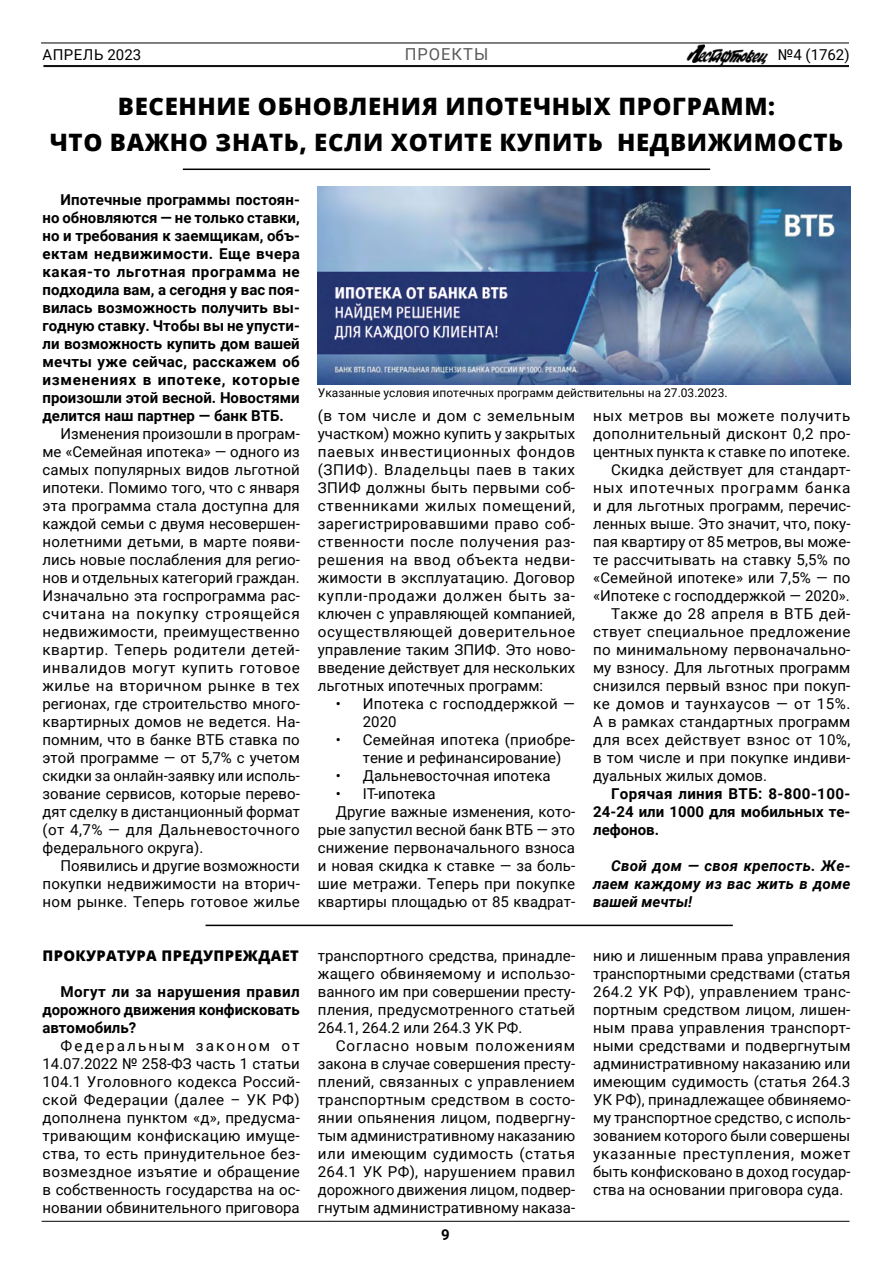
<style>
.page{position:relative;width:893px;height:1263px;background:#fff}
.page>*{position:absolute;margin:0;border:0;box-sizing:border-box;transform-origin:0 0}
.t1{font:800 24px/36px "Open Sans";letter-spacing:.025em;color:#000;text-align:center}
.t2{font:16.5px "Roboto";letter-spacing:.06em;color:#5a5a59}
.t3{font:15px/18px "Roboto";letter-spacing:.005em;color:#000;text-align:justify}
.t4{font:700 15px/18px "Roboto";color:#000;text-align:justify}
.t5{font:15px "Roboto";letter-spacing:.035em;color:#000}
.t6{font:italic 700 15px/18px "Roboto";letter-spacing:.01em;color:#000;text-align:justify}
.t7{font:15px "Roboto";letter-spacing:.025em;color:#000}
.t8{font:15px "Roboto";letter-spacing:.03em;color:#000}
.t9{font:15px "Roboto";letter-spacing:.05em;color:#000}
.t10{font:800 14.7px "Open Sans";letter-spacing:.025em;color:#000}
.t11{font:12px "Roboto";color:#000}
</style>
<div class="page">
<hr style="left:183px;top:169px;width:527px;height:1px;background:#000">
<hr style="left:43px;top:65px;width:806px;height:1px;background:#000">
<hr style="left:43px;top:66px;width:806px;height:1px;background:#000">
<hr style="left:41px;top:43px;width:808px;height:1px;background:#000">
<img style="left:687px;top:44px;width:81px;height:21px">
<hr style="left:42px;top:1221px;width:807px;height:1px;background:#000">
<img style="left:318px;top:187px;width:532px;height:198px">
<hr style="left:206px;top:925px;width:527px;height:1px;background:#000">
<p class="t5" style="left:42px;top:44px;width:100px">АПРЕЛЬ 2023</p>
<p class="t3" style="left:778px;top:45px;width:73px">№4 (1762)</p>
<p class="t2" style="left:405px;top:43px;width:85px">ПРОЕКТЫ</p>
<h1 class="t1" style="left:50px;top:87px;width:795px">ВЕСЕННИЕ ОБНОВЛЕНИЯ ИПОТЕЧНЫХ ПРОГРАММ:<br>ЧТО ВАЖНО ЗНАТЬ, ЕСЛИ ХОТИТЕ КУПИТЬ НЕДВИЖИМОСТЬ</h1>
<p class="t4" style="left:43px;top:190px;width:259px;text-indent:18px">Ипотечные программы постоян&shy;но обновляются — не только ставки, но и требования к заемщикам, объ&shy;ектам недвижимости. Еще вчера какая-то льготная программа не подходила вам, а сегодня у вас поя&shy;вилась возможность получить вы&shy;годную ставку. Чтобы вы не упусти&shy;ли возможность купить дом вашей мечты уже сейчас, расскажем об изменениях в ипотеке, которые произошли этой весной. Новостями делится наш партнер — банк ВТБ.</p>
<p class="t3" style="left:43px;top:424px;width:259px;text-indent:18px">Изменения произошли в програм&shy;ме «Семейная ипотека» — одного из самых популярных видов льготной ипотеки. Помимо того, что с января эта программа стала доступна для каждой семьи с двумя несовершен&shy;нолетними детьми, в марте появи&shy;лись новые послабления для регио&shy;нов и отдельных категорий граждан.<br>Изначально эта госпрограмма рас&shy;считана на покупку строящейся недвижимости, преимущественно квартир. Теперь родители детей&shy;инвалидов могут купить готовое жилье на вторичном рынке в тех регионах, где строительство много&shy;квартирных домов не ведется. На&shy;помним, что в банке ВТБ ставка по этой программе — от 5,7% с учетом скидки за онлайн-заявку или исполь&shy;зование сервисов, которые перево&shy;дят сделку в дистанционный формат (от 4,7% — для Дальневосточного федерального округа).</p>
<p class="t3" style="left:43px;top:856px;width:259px;text-indent:18px">Появились и другие возможности покупки недвижимости на вторич&shy;ном рынке. Теперь готовое жилье</p>
<p class="t10" style="left:43px;top:944px;width:258px">ПРОКУРАТУРА ПРЕДУПРЕЖДАЕТ</p>
<p class="t4" style="left:43px;top:982px;width:259px;text-indent:18px">Могут ли за нарушения правил дорожного движения конфисковать автомобиль?</p>
<p class="t3" style="left:43px;top:1036px;width:259px;text-indent:18px">Федеральным законом от 14.07.2022 № 258-ФЗ часть 1 статьи 104.1 Уголовного кодекса Россий&shy;ской Федерации (далее – УК РФ) дополнена пунктом «д», предусма&shy;тривающим конфискацию имуще&shy;ства, то есть принудительное без&shy;возмездное изъятие и обращение в собственность государства на ос&shy;новании обвинительного приговора</p>
<p class="t11" style="left:318px;top:384px;width:411px">Указанные условия ипотечных программ действительны на 27.03.2023.</p>
<p class="t3" style="left:318px;top:406px;width:259px">(в том числе и дом с земельным участком) можно купить у закрытых паевых инвестиционных фондов (ЗПИФ). Владельцы паев в таких ЗПИФ должны быть первыми соб&shy;ственниками жилых помещений, зарегистрировавшими право соб&shy;ственности после получения раз&shy;решения на ввод объекта недви&shy;жимости в эксплуатацию. Договор купли-продажи должен быть за&shy;ключен с управляющей компанией, осуществляющей доверительное управление таким ЗПИФ. Это ново&shy;введение действует для нескольких льготных ипотечных программ:</p>
<p class="t3" style="left:363px;top:694px;width:214px;text-indent:-27px">• Ипотека с господдержкой —<br>2020</p>
<p class="t3" style="left:363px;top:730px;width:214px;text-indent:-27px">• Семейная ипотека (приобре&shy;тение и рефинансирование)</p>
<p class="t3" style="left:336px;top:766px;width:216px">• Дальневосточная ипотека</p>
<p class="t3" style="left:336px;top:784px;width:101px">• IT-ипотека</p>
<p class="t3" style="left:336px;top:802px;width:241px">Другие важные изменения, кото-</p>
<p class="t3" style="left:318px;top:820px;width:259px">рые запустил весной банк ВТБ — это</p>
<p class="t3" style="left:318px;top:838px;width:259px">снижение первоначального взноса</p>
<p class="t3" style="left:318px;top:856px;width:259px">и новая скидка к ставке — за боль-</p>
<p class="t3" style="left:318px;top:874px;width:259px">шие метражи. Теперь при покупке</p>
<p class="t3" style="left:318px;top:892px;width:259px">квартиры площадью от 85 квадрат-</p>
<p class="t3" style="left:318px;top:946px;width:259px">транспортного средства, принадле&shy;жащего обвиняемому и использо&shy;ванного им при совершении престу&shy;пления, предусмотренного статьей 264.1, 264.2 или 264.3 УК РФ.</p>
<p class="t3" style="left:318px;top:1036px;width:259px;text-indent:18px">Согласно новым положениям закона в случае совершения престу&shy;плений, связанных с управлением транспортным средством в состо&shy;янии опьянения лицом, подвергну&shy;тым административному наказанию или имеющим судимость (статья 264.1 УК РФ), нарушением правил дорожного движения лицом, подвер&shy;гнутым административному наказа-</p>
<p class="t4" style="left:441px;top:1225px;width:10px">9</p>
<p class="t5" style="left:593px;top:405px;width:259px">ных метров вы можете получить</p>
<p class="t7" style="left:593px;top:423px;width:259px">дополнительный дисконт 0,2 про-</p>
<p class="t3" style="left:593px;top:442px;width:259px">центных пункта к ставке по ипотеке.</p>
<p class="t3" style="left:611px;top:460px;width:241px">Скидка действует для стандарт-</p>
<p class="t9" style="left:593px;top:477px;width:259px">ных ипотечных программ банка</p>
<p class="t3" style="left:593px;top:496px;width:259px">и для льготных программ, перечис-</p>
<p class="t3" style="left:593px;top:514px;width:259px">ленных выше. Это значит, что, поку-</p>
<p class="t3" style="left:593px;top:532px;width:259px">пая квартиру от 85 метров, вы може-</p>
<p class="t3" style="left:593px;top:550px;width:259px">те рассчитывать на ставку 5,5% по</p>
<p class="t3" style="left:593px;top:568px;width:259px">«Семейной ипотеке» или 7,5% — по</p>
<p class="t3" style="left:593px;top:586px;width:258px">«Ипотеке с господдержкой — 2020».</p>
<p class="t8" style="left:611px;top:603px;width:241px">Также до 28 апреля в ВТБ дей-</p>
<p class="t7" style="left:593px;top:621px;width:259px">ствует специальное предложение</p>
<p class="t3" style="left:593px;top:640px;width:259px">по минимальному первоначально-</p>
<p class="t3" style="left:593px;top:658px;width:259px">му взносу. Для льготных программ</p>
<p class="t3" style="left:593px;top:676px;width:259px">снизился первый взнос при покуп-</p>
<p class="t5" style="left:593px;top:693px;width:259px">ке домов и таунхаусов — от 15%.</p>
<p class="t3" style="left:593px;top:712px;width:259px">А в рамках стандартных программ</p>
<p class="t8" style="left:593px;top:729px;width:259px">для всех действует взнос от 10%,</p>
<p class="t3" style="left:593px;top:748px;width:259px">в том числе и при покупке индиви-</p>
<p class="t3" style="left:593px;top:766px;width:175px">дуальных жилых домов.</p>
<p class="t4" style="left:593px;top:784px;width:259px;text-indent:18px">Горячая линия ВТБ: 8-800-100- 24-24 или 1000 для мобильных те&shy;лефонов.</p>
<p class="t6" style="left:593px;top:856px;width:259px;text-indent:18px">Свой дом — своя крепость. Же&shy;лаем каждому из вас жить в доме вашей мечты!</p>
<p class="t3" style="left:593px;top:946px;width:259px">нию и лишенным права управления транспортными средствами (статья 264.2 УК РФ), управлением транс&shy;портным средством лицом, лишен&shy;ным права управления транспорт&shy;ными средствами и подвергнутым административному наказанию или имеющим судимость (статья 264.3<br>УК РФ), принадлежащее обвиняемо&shy;му транспортное средство, с исполь&shy;зованием которого были совершены указанные преступления, может быть конфисковано в доход государ&shy;ства на основании приговора суда.</p>
</div>
